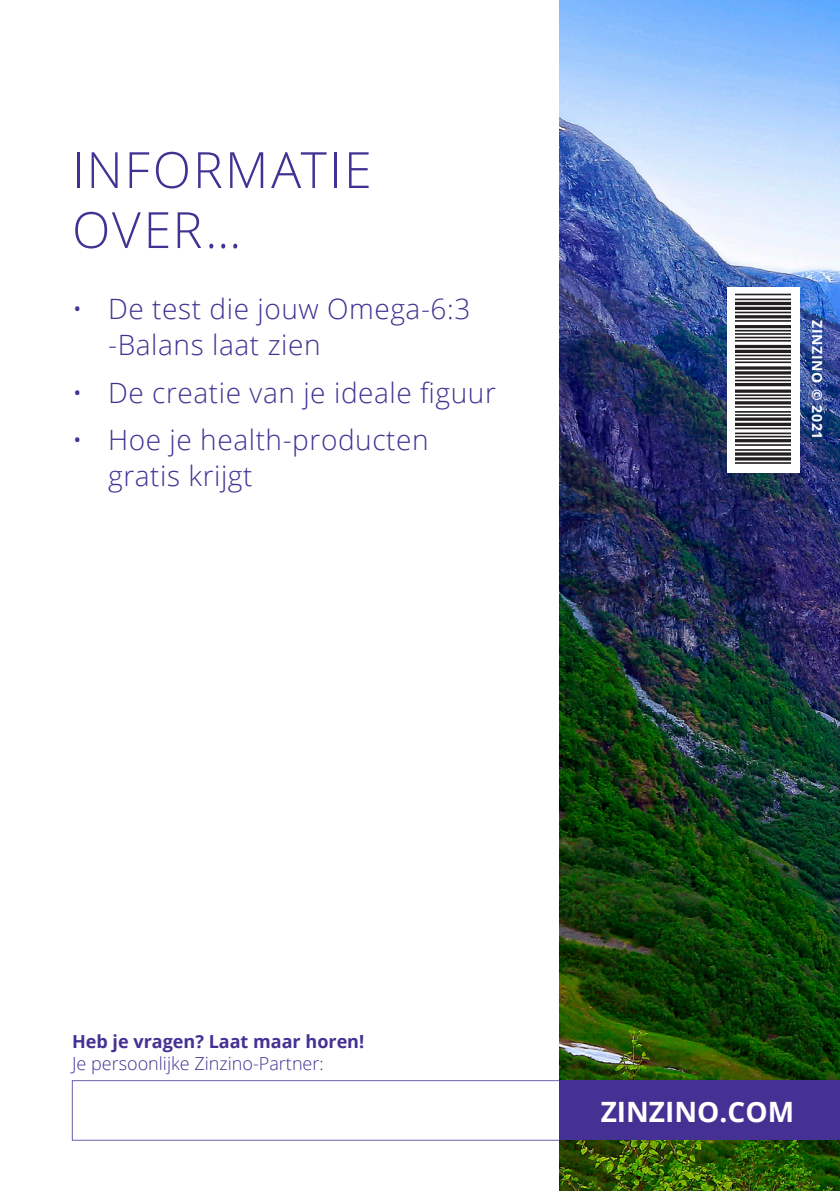
<style>
.page{position:relative;width:840px;height:1191px;background:#fff}
.page>*{position:absolute;margin:0;border:0;box-sizing:border-box;transform-origin:0 0}
.t1{font:86px "BCC392 to 1 HD Wide";color:#231f20}
.Underrubrik{font:300 50px/60px "Open Sans";letter-spacing:.04em;color:#443193}
.t2{font:300 28px/36px "Open Sans";letter-spacing:.02em;color:#443193}
.Rubbe_14_17{font:700 28px "Open Sans";color:#fff}
.Brödtext{font:300 18px "Open Sans";color:#443193}
.Brödtext-2{font:700 18px "Open Sans";color:#443193}
.Brödtext-3{font:700 14px "Open Sans";letter-spacing:.05em;color:#fff}
</style>
<div class="page">
<img style="left:558px;top:0;width:281px;height:1191px">
<div style="left:558px;top:1080px;width:281px;height:60px;background:#443193"></div>
<div style="left:726px;top:287px;width:72px;height:185px;background:#fff"></div>
<p class="Underrubrik" style="left:72px;top:138px;width:301px">INFORMATIE<br>OVER…</p>
<p class="t2" style="left:108px;top:290px;width:363px;text-indent:-36px">• De test die jouw Omega-6:3 -Balans laat zien</p>
<p class="t2" style="left:72px;top:373px;width:425px">• De creatie van je ideale figuur</p>
<p class="t2" style="left:108px;top:421px;width:322px;text-indent:-36px">• Hoe je health-producten gratis krijgt</p>
<h1 class="t1" style="left:808px;top:294px;width:173px;rotate:90deg">*500611*</h1>
<p class="Brödtext-3" style="left:826px;top:320px;width:121px;rotate:90deg">ZINZINO © 2021</p>
<p class="Brödtext-2" style="left:72px;top:1028px;width:293px">Heb je vragen? Laat maar horen!</p>
<p class="Brödtext" style="left:72px;top:1051px;width:253px">Je persoonlijke Zinzino-Partner:</p>
<p class="Rubbe_14_17" style="left:600px;top:1092px;width:195px">ZINZINO.COM</p>
</div>
